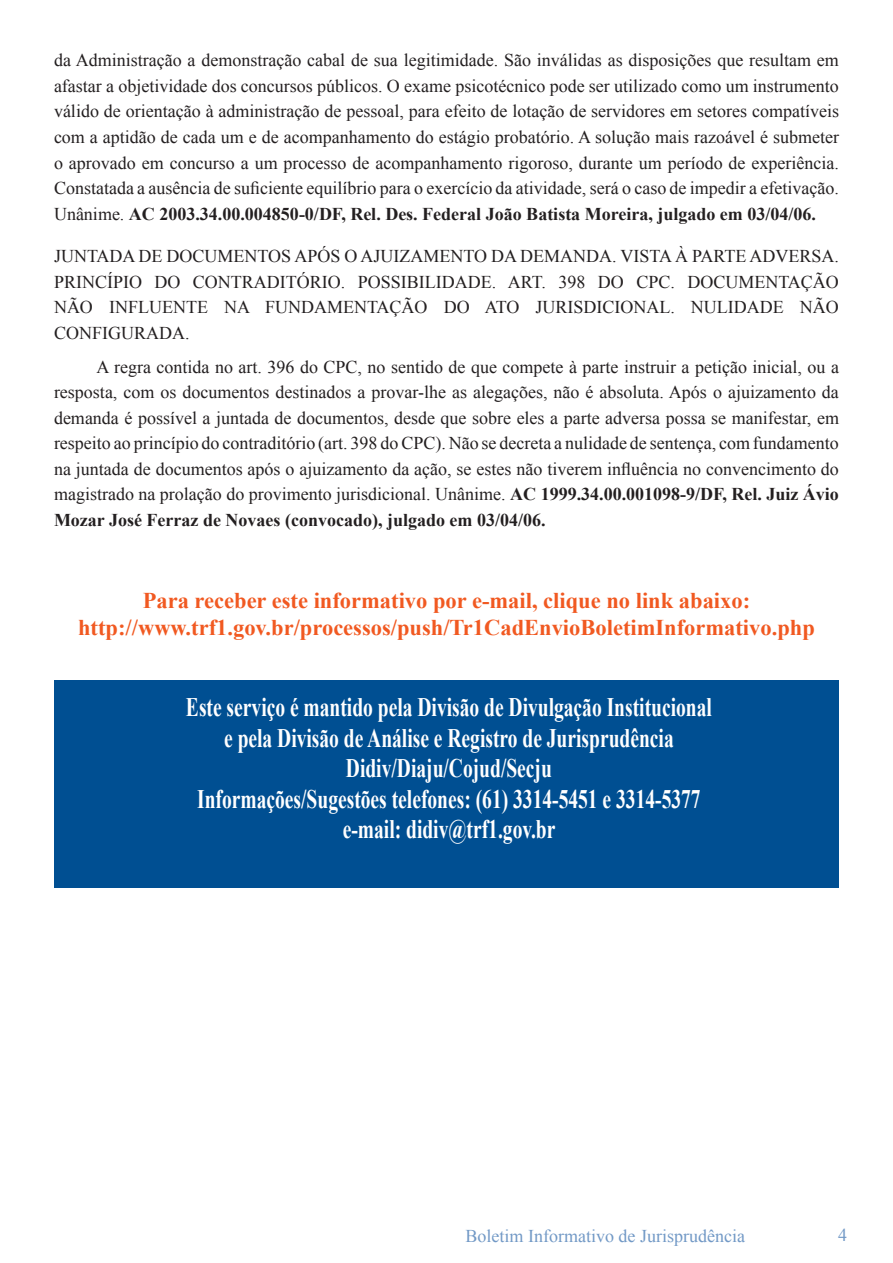
<style>
.page{position:relative;width:893px;height:1263px;background:#fff}
.page>*{position:absolute;margin:0;border:0;box-sizing:border-box;transform-origin:0 0}
.t1{font:700 26.7px/30.5px "Times New Roman";color:#fff;text-align:center;scale:.73 1}
.t2{font:700 22.5px/27px "Times New Roman";color:#f15921;text-align:center}
.t3{font:18px/25.5px "Times New Roman";color:#231f20;text-align:justify}
.t4{font:18px "Times New Roman";color:#7299c6}
.s1{font-weight:700}
</style>
<div class="page">
<div style="left:54px;top:680px;width:785px;height:208px;background:#004f92"></div>
<p class="t3" style="left:54px;top:47px;width:786px">da Administração a demonstração cabal de sua legitimidade. São inválidas as disposições que resultam em afastar a objetividade dos concursos públicos. O exame psicotécnico pode ser utilizado como um instrumento válido de orientação à administração de pessoal, para efeito de lotação de servidores em setores compatíveis com a aptidão de cada um e de acompanhamento do estágio probatório. A solução mais razoável é submeter o aprovado em concurso a um processo de acompanhamento rigoroso, durante um período de experiência.<br>Constatada a ausência de suficiente equilíbrio para o exercício da atividade, será o caso de impedir a efetivação.<br>Unânime. <span class="s1">AC 2003.34.00.004850-0/DF, Rel. Des. Federal João Batista Moreira, julgado em 03/04/06.</span></p>
<p class="t3" style="left:54px;top:243px;width:786px">JUNTADA DE DOCUMENTOS APÓS O AJUIZAMENTO DA DEMANDA. VISTA À PARTE ADVERSA.<br>PRINCÍPIO DO CONTRADITÓRIO. POSSIBILIDADE. ART. 398 DO CPC. DOCUMENTAÇÃO NÃO INFLUENTE NA FUNDAMENTAÇÃO DO ATO JURISDICIONAL. NULIDADE NÃO CONFIGURADA.</p>
<p class="t3" style="left:54px;top:353px;width:786px;text-indent:43px">A regra contida no art. 396 do CPC, no sentido de que compete à parte instruir a petição inicial, ou a resposta, com os documentos destinados a provar-lhe as alegações, não é absoluta. Após o ajuizamento da demanda é possível a juntada de documentos, desde que sobre eles a parte adversa possa se manifestar, em respeito ao princípio do contraditório (art. 398 do CPC). Não se decreta a nulidade de sentença, com fundamento na juntada de documentos após o ajuizamento da ação, se estes não tiverem influência no convencimento do magistrado na prolação do provimento jurisdicional. Unânime. <span class="s1">AC 1999.34.00.001098-9/DF, Rel. Juiz Ávio Mozar José Ferraz de Novaes (convocado), julgado em 03/04/06.</span></p>
<p class="t2" style="left:78px;top:587px;width:738px">Para receber este informativo por e-mail, clique no link abaixo: http://www.trf1.gov.br/processos/push/Tr1CadEnvioBoletimInformativo.php</p>
<p class="t1" style="left:186px;top:691px;width:722px">Este serviço é mantido pela Divisão de Divulgação Institucional e pela Divisão de Análise e Registro de Jurisprudência Didiv/Diaju/Cojud/Secju<br>Informações/Sugestões telefones: (61) 3314-5451 e 3314-5377 e-mail: didiv@trf1.gov.br</p>
<p class="t4" style="left:466px;top:1223px;width:281px">Boletim Informativo de Jurisprudência</p>
<p class="t4" style="left:838px;top:1223px;width:10px">4</p>
</div>
